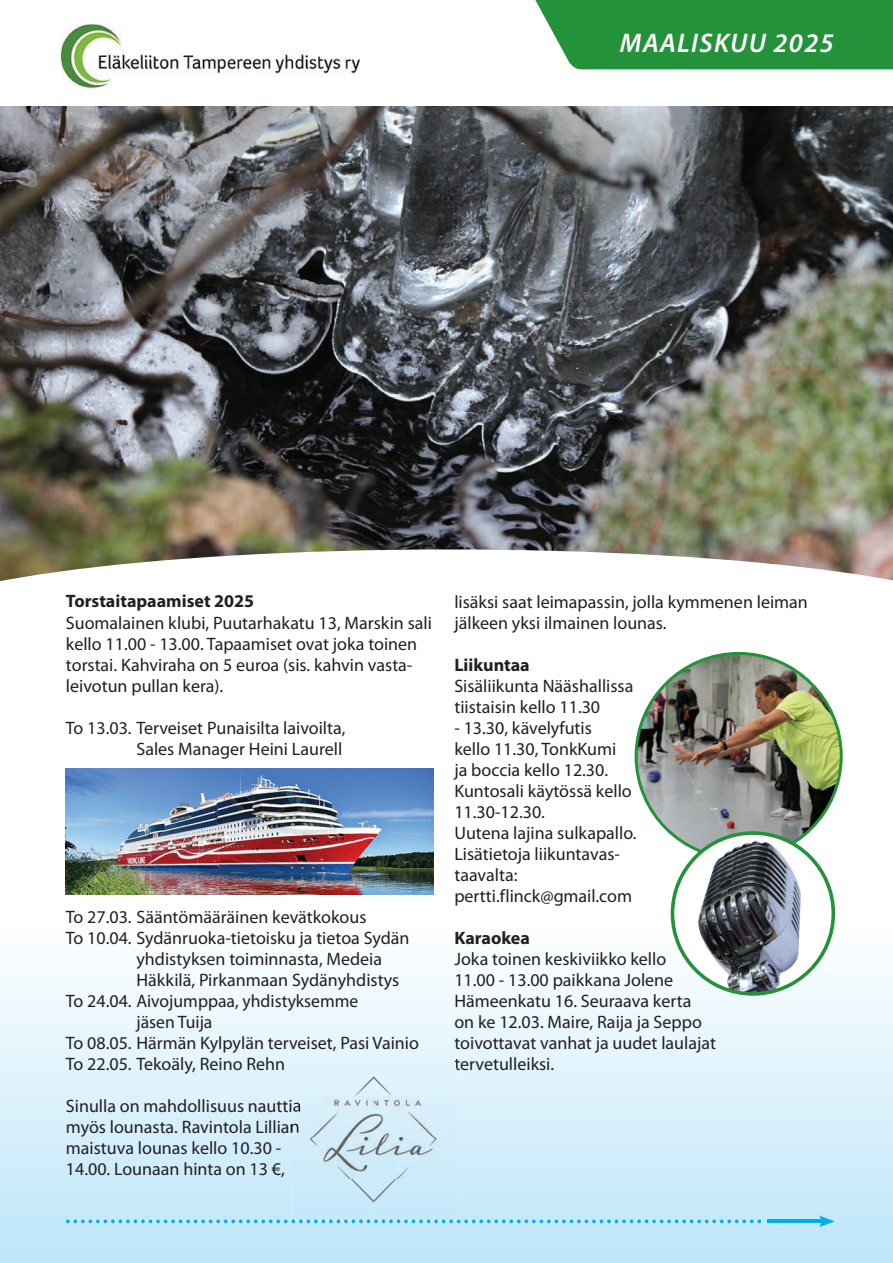
<style>
.page{position:relative;width:893px;height:1263px;background:#fff}
.page>*{position:absolute;margin:0;border:0;box-sizing:border-box;transform-origin:0 0}
.t1{font:italic 600 27px "Myriad Pro";letter-spacing:.05em;color:#fff}
.t2{font:18px/21px "Myriad Pro";color:#231f20}
.t3{font:700 18px "Myriad Pro";color:#231f20}
</style>
<div class="page">
<img style="left:0;top:106px;width:893px;height:443px">
<svg style="left:0;top:973px;width:893px;height:290px"></svg>
<svg style="left:0;top:549px;width:893px;height:103px"></svg>
<div style="left:535px;top:0;width:358px;height:69px;background:#24923b"></div>
<img style="left:60px;top:24px;width:300px;height:66px">
<svg style="left:66px;top:1219px;width:695px;height:4px"></svg>
<hr style="left:767px;top:1220px;width:57px;height:3px;background:#00aeef">
<svg style="left:819px;top:1215px;width:16px;height:12px"></svg>
<img style="left:66px;top:768px;width:367px;height:127px">
<img style="left:635px;top:652px;width:208px;height:344px">
<img style="left:291px;top:1055px;width:166px;height:165px">
<img style="left:292px;top:1219px;width:161px;height:1px">
<svg style="left:291px;top:1099px;width:10px;height:13px"></svg>
<img style="left:291px;top:1120px;width:9px;height:16px">
<svg style="left:455px;top:1057px;width:2px;height:13px"></svg>
<h1 class="t1" style="left:620px;top:26px;width:215px">MAALISKUU 2025</h1>
<p class="t3" style="left:66px;top:590px;width:190px">Torstaitapaamiset 2025</p>
<p class="t2" style="left:66px;top:612px;width:367px">Suomalainen klubi, Puutarhakatu 13, Marskin sali kello 11.00 - 13.00. Tapaamiset ovat joka toinen torstai. Kahviraha on 5 euroa (sis. kahvin vasta&shy;leivotun pullan kera).</p>
<p class="t2" style="left:66px;top:717px;width:281px;text-align:right">To 13.03. Terveiset Punaisilta laivoilta,<br>Sales Manager Heini Laurell</p>
<p class="t2" style="left:66px;top:906px;width:302px">To 27.03. Sääntömääräinen kevätkokous</p>
<p class="t2" style="left:66px;top:927px;width:345px">To 10.04. Sydänruoka-tietoisku ja tietoa Sydän</p>
<p class="t2" style="left:136px;top:948px;width:247px">yhdistyksen toiminnasta, Medeia</p>
<p class="t2" style="left:136px;top:969px;width:264px">Häkkilä, Pirkanmaan Sydänyhdistys</p>
<p class="t2" style="left:66px;top:990px;width:294px">To 24.04. Aivojumppaa, yhdistyksemme</p>
<p class="t2" style="left:136px;top:1011px;width:78px">jäsen Tuija</p>
<p class="t2" style="left:66px;top:1032px;width:355px">To 08.05. Härmän Kylpylän terveiset, Pasi Vainio</p>
<p class="t2" style="left:66px;top:1053px;width:221px">To 22.05. Tekoäly, Reino Rehn</p>
<p class="t2" style="left:66px;top:1095px;width:237px">Sinulla on mahdollisuus nauttia myös lounasta. Ravintola Lillian maistuva lounas kello 10.30 -<br>14.00. Lounaan hinta on 13 €,</p>
<p class="t2" style="left:454px;top:591px;width:355px">lisäksi saat leimapassin, jolla kymmenen leiman jälkeen yksi ilmainen lounas.</p>
<p class="t3" style="left:454px;top:653px;width:77px">Liikuntaa</p>
<p class="t2" style="left:454px;top:675px;width:180px">Sisäliikunta Nääshallissa tiistaisin kello 11.30</p>
<p class="t2" style="left:454px;top:717px;width:184px">- 13.30, kävelyfutis<br>kello 11.30, TonkKumi<br>ja boccia kello 12.30.<br>Kuntosali käytössä kello<br>11.30-12.30.<br>Uutena lajina sulkapallo.<br>Lisätietoja liikuntavas&shy;taavalta: pertti.flinck@gmail.com</p>
<p class="t3" style="left:454px;top:926px;width:77px">Karaokea</p>
<p class="t2" style="left:454px;top:948px;width:263px">Joka toinen keskiviikko kello<br>11.00 - 13.00 paikkana Jolene<br>Hämeenkatu 16. Seuraava kerta<br>on ke 12.03. Maire, Raija ja Seppo toivottavat vanhat ja uudet laulajat tervetulleiksi.</p>
</div>
